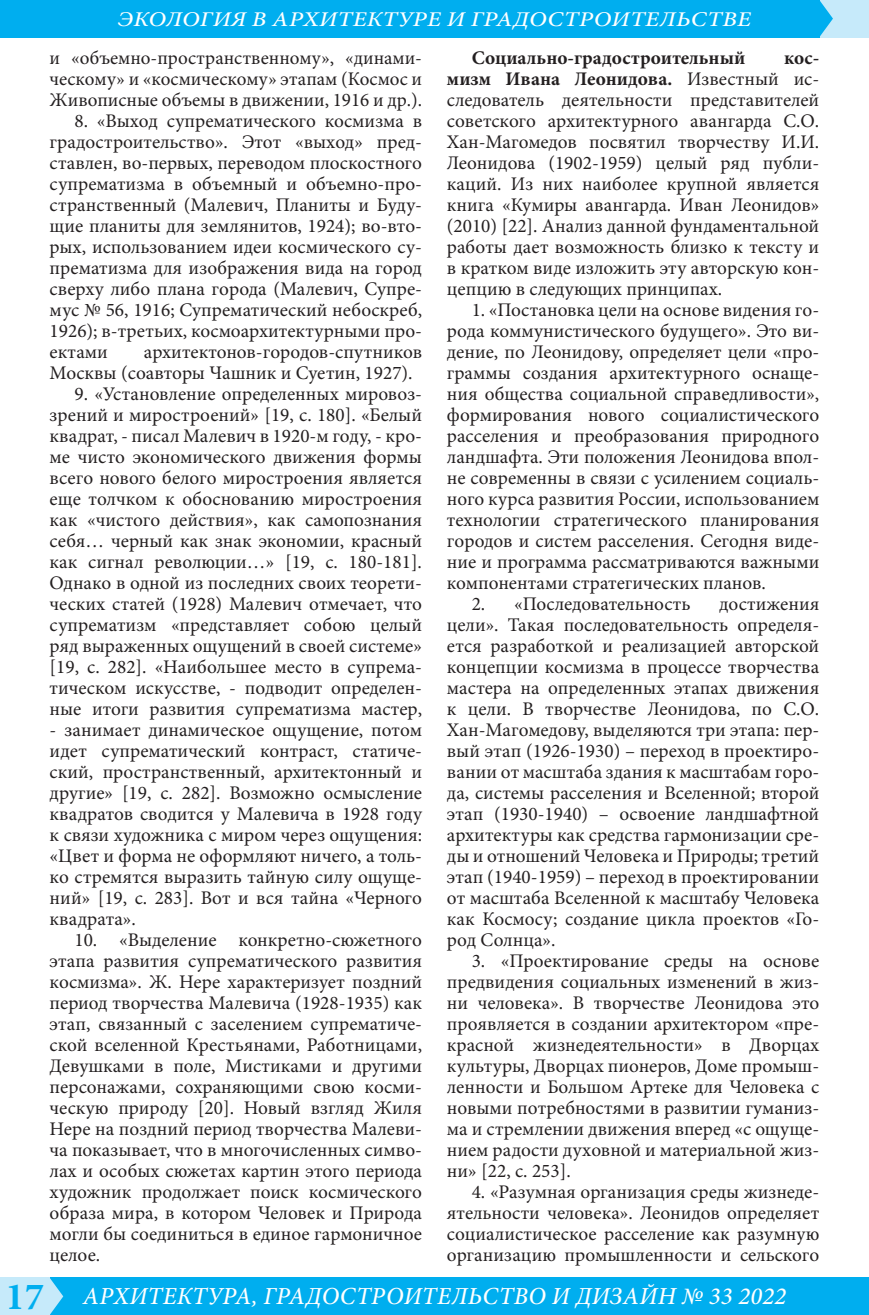
<style>
.page{position:relative;width:869px;height:1315px;background:#fff}
.page>*{position:absolute;margin:0;border:0;box-sizing:border-box;transform-origin:0 0}
.t1{font:italic 500 24.5px "Minion Pro";letter-spacing:.01em;color:#fff}
.t2{font:italic 500 21px "Minion Pro";letter-spacing:.01em;color:#fff;scale:1.17 1}
.t3{font:19.25px/21px "Minion Pro";color:#231f20;text-align:justify}
.t4{font:700 19.25px "Minion Pro";color:#231f20}
.s1{font-weight:700}
.s2{font-weight:700;font-style:normal;font-size:38.5px;color:#00aeef}
</style>
<div class="page">
<div style="left:46px;top:1277px;width:822px;height:38px;background:#00aeef"></div>
<div style="left:819px;top:0;width:49px;height:37px;background:#c6eafa"></div>
<div style="left:0;top:1277px;width:50px;height:38px;background:#c6eafa"></div>
<div style="left:0;top:0;width:819px;height:37px;background:#00aeef"></div>
<svg style="left:50px;top:1278px;width:13px;height:37px"></svg>
<svg style="left:819px;top:0;width:13px;height:37px"></svg>
<p class="t2" style="left:118px;top:5px;width:542px">ЭКОЛОГИЯ В АРХИТЕКТУРЕ И ГРАДОСТРОИТЕЛЬСТВЕ</p>
<p class="t3" style="left:50px;top:47px;width:374px">и «объемно-пространственному», «динами&shy;ческому» и «космическому» этапам (Космос и Живописные объемы в движении, 1916 и др.).</p>
<p class="t3" style="left:50px;top:110px;width:374px;text-indent:25px">8. «Выход супрематического космизма в градостроительство». Этот «выход» пред&shy;ставлен, во-первых, переводом плоскостного супрематизма в объемный и объемно-про&shy;странственный (Малевич, Планиты и Буду&shy;щие планиты для землянитов, 1924); во-вто&shy;рых, использованием идеи космического су&shy;прематизма для изображения вида на город сверху либо плана города (Малевич, Супре&shy;мус № 56, 1916; Супрематический небоскреб, 1926); в-третьих, космоархитектурными про&shy;ектами</p>
<p class="t3" style="left:50px;top:341px;width:374px;text-indent:94px">архитектонов-городов-спутников<br>Москвы (соавторы Чашник и Суетин, 1927).</p>
<p class="t3" style="left:50px;top:383px;width:374px;text-indent:25px">9. «Установление определенных мировоз&shy;зрений и миростроений» [19, с. 180]. «Белый квадрат, - писал Малевич в 1920-м году, - кро&shy;ме чисто экономического движения формы всего нового белого миростроения является еще толчком к обоснованию миростроения как «чистого действия», как самопознания себя… черный как знак экономии, красный как сигнал революции…» [19, с. 180-181].<br>Однако в одной из последних своих теорети&shy;ческих статей (1928) Малевич отмечает, что супрематизм «представляет собою целый ряд выраженных ощущений в своей системе» [19, с. 282]. «Наибольшее место в супрема&shy;тическом искусстве, - подводит определен&shy;ные итоги развития супрематизма мастер,</p>
<p class="t3" style="left:50px;top:719px;width:374px">- занимает динамическое ощущение, потом идет супрематический контраст, статиче&shy;ский, пространственный, архитектонный и другие» [19, с. 282]. Возможно осмысление квадратов сводится у Малевича в 1928 году к связи художника с миром через ощущения: «Цвет и форма не оформляют ничего, а толь&shy;ко стремятся выразить тайную силу ощуще&shy;ний» [19, с. 283]. Вот и вся тайна «Черного квадрата».</p>
<p class="t3" style="left:50px;top:929px;width:374px;text-indent:25px">10. «Выделение конкретно-сюжетного этапа развития супрематического развития космизма». Ж. Нере характеризует поздний период творчества Малевича (1928-1935) как этап, связанный с заселением супрематиче&shy;ской вселенной Крестьянами, Работницами, Девушками в поле, Мистиками и другими персонажами, сохраняющими свою косми&shy;ческую природу [20]. Новый взгляд Жиля Нере на поздний период творчества Малеви&shy;ча показывает, что в многочисленных симво&shy;лах и особых сюжетах картин этого периода художник продолжает поиск космического образа мира, в котором Человек и Природа могли бы соединиться в единое гармоничное целое.</p>
<p class="t4" style="left:471px;top:44px;width:275px">Социально-градостроительный</p>
<p class="t3" style="left:446px;top:47px;width:374px;text-indent:337px"><span class="s1">кос&shy;мизм Ивана Леонидова.</span> Известный ис&shy;следователь деятельности представителей советского архитектурного авангарда С.О.<br>Хан-Магомедов посвятил творчеству И.И.<br>Леонидова (1902-1959) целый ряд публи&shy;каций. Из них наиболее крупной является книга «Кумиры авангарда. Иван Леонидов» (2010) [22]. Анализ данной фундаментальной работы дает возможность близко к тексту и в кратком виде изложить эту авторскую кон&shy;цепцию в следующих принципах.</p>
<p class="t3" style="left:446px;top:299px;width:374px;text-indent:25px">1. «Постановка цели на основе видения го&shy;рода коммунистического будущего». Это ви&shy;дение, по Леонидову, определяет цели «про&shy;граммы создания архитектурного оснаще&shy;ния общества социальной справедливости», формирования нового социалистического расселения и преобразования природного ландшафта. Эти положения Леонидова впол&shy;не современны в связи с усилением социаль&shy;ного курса развития России, использованием технологии стратегического планирования городов и систем расселения. Сегодня виде&shy;ние и программа рассматриваются важными компонентами стратегических планов.</p>
<p class="t3" style="left:471px;top:593px;width:220px">2. «Последовательность</p>
<p class="t3" style="left:446px;top:593px;width:374px;text-indent:272px">достижения цели». Такая последовательность определя&shy;ется разработкой и реализацией авторской концепции космизма в процессе творчества мастера на определенных этапах движения к цели. В творчестве Леонидова, по С.О.<br>Хан-Магомедову, выделяются три этапа: пер&shy;вый этап (1926-1930) – переход в проектиро&shy;вании от масштаба здания к масштабам горо&shy;да, системы расселения и Вселенной; второй этап (1930-1940) – освоение ландшафтной архитектуры как средства гармонизации сре&shy;ды и отношений Человека и Природы; третий этап (1940-1959) – переход в проектировании от масштаба Вселенной к масштабу Человека как Космосу; создание цикла проектов «Го&shy;род Солнца».</p>
<p class="t3" style="left:446px;top:950px;width:374px;text-indent:25px">3. «Проектирование среды на основе предвидения социальных изменений в жиз&shy;ни человека». В творчестве Леонидова это проявляется в создании архитектором «пре&shy;красной жизнедеятельности» в Дворцах культуры, Дворцах пионеров, Доме промыш&shy;ленности и Большом Артеке для Человека с новыми потребностями в развитии гуманиз&shy;ма и стремлении движения вперед «с ощуще&shy;нием радости духовной и материальной жиз&shy;ни» [22, с. 253].</p>
<p class="t3" style="left:446px;top:1181px;width:374px;text-indent:25px">4. «Разумная организация среды жизнеде&shy;ятельности человека». Леонидов определяет социалистическое расселение как разумную организацию промышленности и сельского</p>
<p class="t1" style="left:6px;top:1279px;width:781px"><span class="s2">17</span> АРХИТЕКТУРА, ГРАДОСТРОИТЕЛЬСТВО И ДИЗАЙН № 33 2022</p>
</div>
